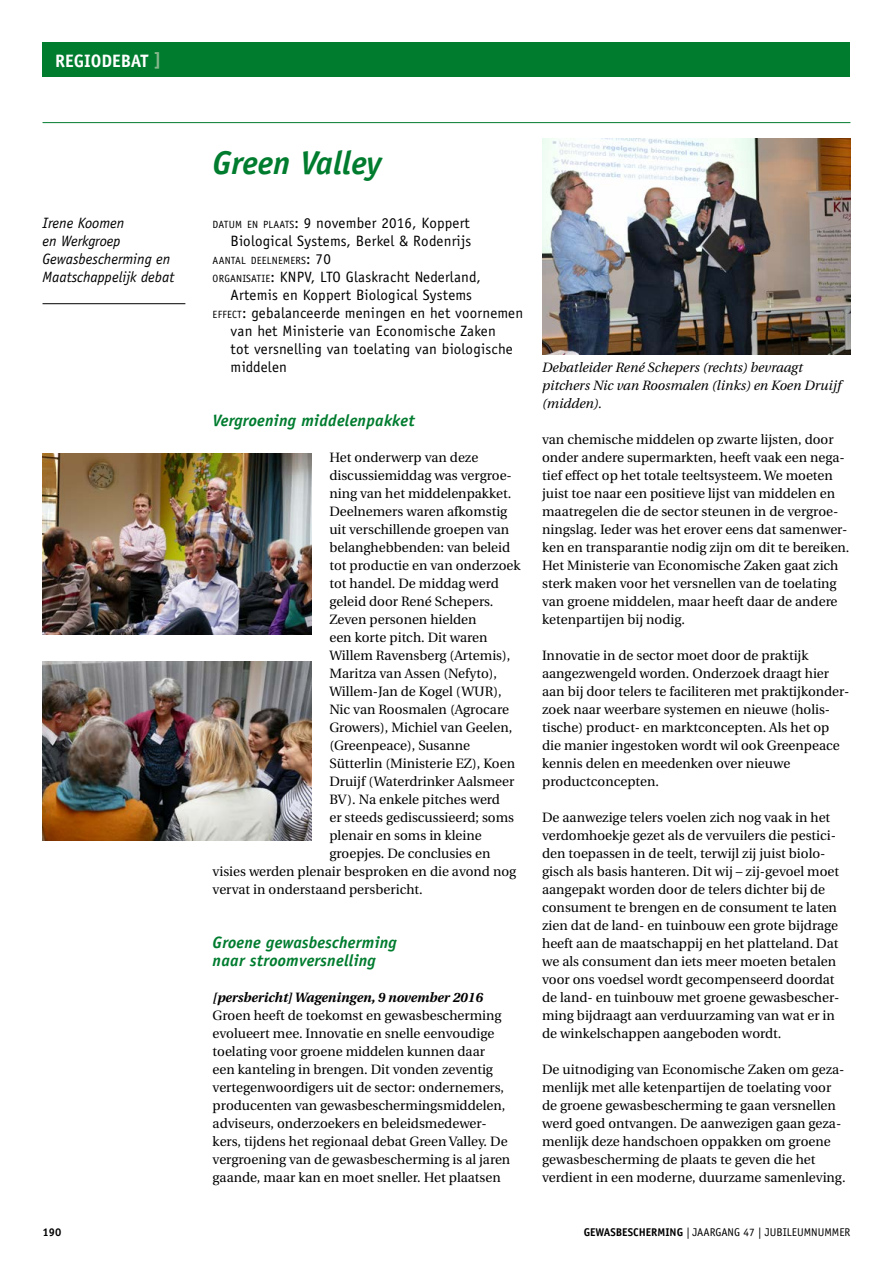
<style>
.page{position:relative;width:893px;height:1263px;background:#fff}
.page>*{position:absolute;margin:0;border:0;box-sizing:border-box;transform-origin:0 0}
.t1{font:italic 700 33px "Officina Sans";color:#007c2f}
.t2{font:700 18px "Officina Sans";color:#fff}
.t3{font:italic 700 16.5px/18px "Officina Sans";letter-spacing:.015em;color:#007c2f}
.t4{font:15px/18px "Officina Sans";letter-spacing:.015em;color:#000;text-align:right}
.t5{font:italic 15px/18px "Officina Sans";color:#000}
.t6{font:13.5px/18px "Utopia";color:#000}
.t7{font:italic 13.5px/18px "Utopia";color:#000}
.t8{font:italic 700 13.5px "Utopia";color:#000}
.t9{font:11.25px "Officina Sans";color:#000}
.t10{font:700 11.25px "Officina Sans";color:#000}
.t11{font:10.5px "Officina Sans";letter-spacing:.02em;color:#000}
.s1{color:#86b78b}
.s2{font-size:10.5px}
.s3{font-style:inherit}
.s4{font-size:15px}
.s5{font-weight:700}
</style>
<div class="page">
<div style="left:43px;top:43px;width:807px;height:34px;background:#007c2f"></div>
<hr style="left:43px;top:122px;width:807px;height:1px;background:#007c2f">
<hr style="left:43px;top:303px;width:142px;height:1px;background:#000">
<img style="left:43px;top:453px;width:268px;height:181px">
<img style="left:542px;top:138px;width:308px;height:216px">
<img style="left:43px;top:661px;width:268px;height:179px">
<h2 class="t2" style="left:55px;top:49px;width:108px">REGIODEBAT <span class="s1">]</span></h2>
<p class="t5" style="left:43px;top:214px;width:133px">Irene Koomen<br>en Werkgroep<br>Gewasbescherming en<br>Maatschappelijk debat</p>
<h1 class="t1" style="left:213px;top:143px;width:171px">Green Valley</h1>
<p class="t4" style="left:213px;top:214px;width:260px"><span class="s2">DATUM EN PLAATS</span><span class="s3">:</span> 9 november 2016, Koppert<br>Biological Systems, Berkel &amp; Rodenrijs</p>
<p class="t11" style="left:213px;top:254px;width:120px">AANTAL DEELNEMERS<span class="s4">:</span> <span class="s4">70</span></p>
<p class="t4" style="left:213px;top:268px;width:270px"><span class="s2">ORGANISATIE</span><span class="s3">:</span> KNPV, LTO Glaskracht Nederland,</p>
<p class="t4" style="left:231px;top:286px;width:243px">Artemis en Koppert Biological Systems</p>
<p class="t4" style="left:213px;top:304px;width:312px"><span class="s2">EFFECT</span><span class="s3">:</span> gebalanceerde meningen en het voornemen</p>
<p class="t4" style="left:231px;top:322px;width:267px">van het Ministerie van Economische Zaken</p>
<p class="t4" style="left:231px;top:340px;width:284px">tot versnelling van toelating van biologische</p>
<p class="t4" style="left:231px;top:358px;width:58px">middelen</p>
<p class="t3" style="left:213px;top:412px;width:204px">Vergroening middelenpakket</p>
<p class="t6" style="left:329px;top:449px;width:150px">Het onderwerp van deze</p>
<p class="t6" style="left:329px;top:467px;width:184px">discussiemiddag was vergroe-</p>
<p class="t6" style="left:329px;top:485px;width:183px">ning van het middelenpakket.</p>
<p class="t6" style="left:329px;top:503px;width:179px">Deelnemers waren afkomstig</p>
<p class="t6" style="left:329px;top:521px;width:181px">uit verschillende groepen van</p>
<p class="t6" style="left:329px;top:539px;width:182px">belanghebbenden: van beleid</p>
<p class="t6" style="left:329px;top:557px;width:193px">tot productie en van onderzoek</p>
<p class="t6" style="left:329px;top:575px;width:171px">tot handel. De middag werd</p>
<p class="t6" style="left:329px;top:593px;width:166px">geleid door René Schepers.</p>
<p class="t6" style="left:329px;top:611px;width:149px">Zeven personen hielden</p>
<p class="t6" style="left:329px;top:629px;width:160px">een korte pitch. Dit waren</p>
<p class="t6" style="left:329px;top:647px;width:183px">Willem Ravensberg (Artemis),</p>
<p class="t6" style="left:329px;top:665px;width:169px">Maritza van Assen (Nefyto),</p>
<p class="t6" style="left:329px;top:683px;width:174px">Willem-Jan de Kogel (WUR),</p>
<p class="t6" style="left:329px;top:701px;width:181px">Nic van Roosmalen (Agrocare</p>
<p class="t6" style="left:329px;top:719px;width:184px">Growers), Michiel van Geelen,</p>
<p class="t6" style="left:329px;top:737px;width:142px">(Greenpeace), Susanne</p>
<p class="t6" style="left:329px;top:755px;width:187px">Sütterlin (Ministerie EZ), Koen</p>
<p class="t6" style="left:329px;top:773px;width:186px">Druijf (Waterdrinker Aalsmeer</p>
<p class="t6" style="left:329px;top:791px;width:172px">BV). Na enkele pitches werd</p>
<p class="t6" style="left:329px;top:809px;width:186px">er steeds gediscussieerd; soms</p>
<p class="t6" style="left:329px;top:827px;width:154px">plenair en soms in kleine</p>
<p class="t6" style="left:329px;top:845px;width:162px">groepjes. De conclusies en</p>
<p class="t6" style="left:213px;top:863px;width:305px">visies werden plenair besproken en die avond nog</p>
<p class="t6" style="left:213px;top:881px;width:212px">vervat in onderstaand persbericht.</p>
<p class="t3" style="left:213px;top:934px;width:186px">Groene gewasbescherming naar stroomversnelling</p>
<p class="t8" style="left:213px;top:990px;width:272px">[persbericht] Wageningen, 9 november 2016</p>
<p class="t6" style="left:213px;top:1007px;width:299px">Groen heeft de toekomst en gewasbescherming evolueert mee. Innovatie en snelle eenvoudige toelating voor groene middelen kunnen daar een kanteling in brengen. Dit vonden zeventig vertegenwoordigers uit de sector: ondernemers, producenten van gewasbeschermingsmiddelen, adviseurs, onderzoekers en beleidsmedewer&shy;kers, tijdens het regionaal debat Green Valley. De vergroening van de gewasbescherming is al jaren gaande, maar kan en moet sneller. Het plaatsen</p>
<p class="t7" style="left:542px;top:359px;width:301px">Debatleider René Schepers (rechts) bevraagt pitchers Nic van Roosmalen (links) en Koen Druijf (midden).</p>
<p class="t6" style="left:542px;top:431px;width:309px">van chemische middelen op zwarte lijsten, door onder andere supermarkten, heeft vaak een nega&shy;tief effect op het totale teeltsysteem. We moeten juist toe naar een positieve lijst van middelen en maatregelen die de sector steunen in de vergroe&shy;ningslag. Ieder was het erover eens dat samenwer&shy;ken en transparantie nodig zijn om dit te bereiken.<br>Het Ministerie van Economische Zaken gaat zich sterk maken voor het versnellen van de toelating van groene middelen, maar heeft daar de andere ketenpartijen bij nodig.</p>
<p class="t6" style="left:542px;top:647px;width:309px">Innovatie in de sector moet door de praktijk aangezwengeld worden. Onderzoek draagt hier aan bij door telers te faciliteren met praktijkonder&shy;zoek naar weerbare systemen en nieuwe (holis&shy;tische) product- en marktconcepten. Als het op die manier ingestoken wordt wil ook Greenpeace kennis delen en meedenken over nieuwe productconcepten.</p>
<p class="t6" style="left:542px;top:809px;width:299px">De aanwezige telers voelen zich nog vaak in het verdomhoekje gezet als de vervuilers die pestici&shy;den toepassen in de teelt, terwijl zij juist biolo&shy;gisch als basis hanteren. Dit wij – zij-gevoel moet aangepakt worden door de telers dichter bij de consument te brengen en de consument te laten zien dat de land- en tuinbouw een grote bijdrage heeft aan de maatschappij en het platteland. Dat we als consument dan iets meer moeten betalen voor ons voedsel wordt gecompenseerd doordat de land- en tuinbouw met groene gewasbescher&shy;ming bijdraagt aan verduurzaming van wat er in de winkelschappen aangeboden wordt.</p>
<p class="t6" style="left:542px;top:1061px;width:305px">De uitnodiging van Economische Zaken om geza&shy;menlijk met alle ketenpartijen de toelating voor de groene gewasbescherming te gaan versnellen werd goed ontvangen. De aanwezigen gaan geza&shy;menlijk deze handschoen oppakken om groene gewasbescherming de plaats te geven die het verdient in een moderne, duurzame samenleving.</p>
<p class="t10" style="left:43px;top:1225px;width:20px">190</p>
<p class="t9" style="left:584px;top:1226px;width:268px"><span class="s5">GEWASBESCHERMING</span> | JAARGANG 47 | JUBILEUMNUMMER</p>
</div>
